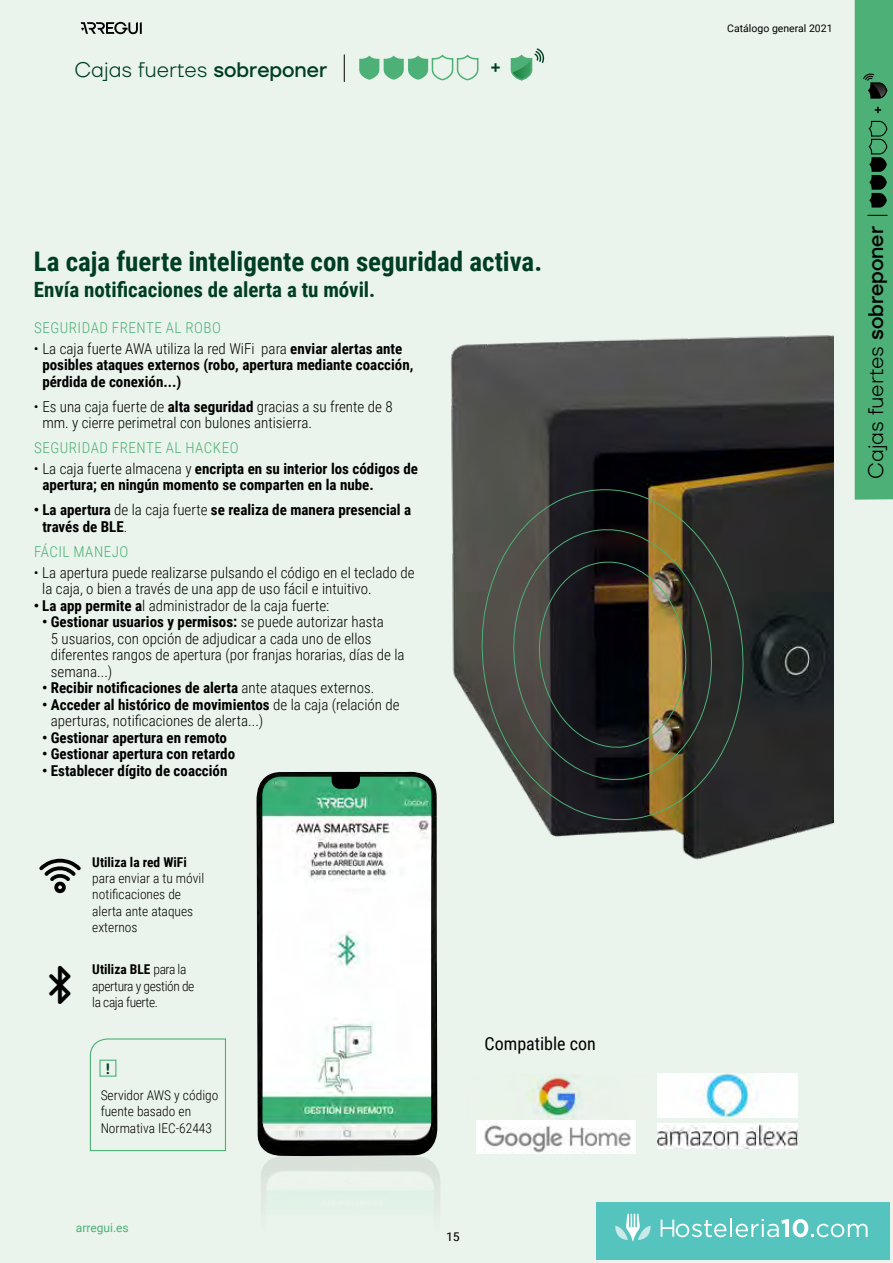
<style>
.page{position:relative;width:893px;height:1263px;background:#ebf4ec}
.page>*{position:absolute;margin:0;border:0;box-sizing:border-box;transform-origin:0 0}
.t1{font:700 27px "Roboto Condensed";color:#003e23}
.t2{font:300 21px "TT Firs Neue";color:#000}
.t3{font:700 21px "Roboto Condensed";color:#003e23}
.t4{font:300 21px "TT Firs Neue";color:#003e23}
.t5{font:500 21px "TT Firs Neue";color:#003e23}
.t6{font:18px "Roboto Condensed";color:#000}
.t7{font:300 15px/16.5px "Roboto Condensed";color:#000}
.t8{font:700 15px/16.5px "Roboto Condensed";color:#000}
.t9{font:300 15px "Roboto Condensed";letter-spacing:.035em;color:#4db076}
.t10{font:600 15px "TT Firs Neue";color:#003e23}
.t11{font:300 13.5px/16.2px "Roboto Condensed";color:#000}
.t12{font:300 13.5px/16.5px "Roboto Condensed";letter-spacing:-.03em;color:#000}
.t13{font:700 13.5px "Roboto Condensed";color:#000}
.t14{font:12px "Roboto";color:#4db076}
.t15{font:12px "Roboto Condensed";color:#000;scale:1.18 1}
.t16{font:10.5px "Roboto";color:#000}
.s1{font-weight:500}
.s2{font-weight:300}
.s3{font-weight:700}
</style>
<div class="page">
<svg style="left:81px;top:22px;width:61px;height:12px"></svg>
<svg style="left:344px;top:55px;width:1px;height:27px"></svg>
<svg style="left:359px;top:54px;width:120px;height:27px"></svg>
<svg style="left:510px;top:48px;width:34px;height:33px"></svg>
<img style="left:657px;top:1123px;width:141px;height:25px">
<img style="left:657px;top:1074px;width:141px;height:44px">
<img style="left:477px;top:1120px;width:159px;height:33px">
<img style="left:525px;top:1074px;width:67px;height:45px">
<img style="left:450px;top:335px;width:384px;height:525px">
<svg style="left:473px;top:482px;width:280px;height:345px;background:#444136"></svg>
<div style="left:855px;top:0;width:38px;height:497px;background:#4db076"></div>
<img style="left:256px;top:772px;width:182px;height:384px">
<img style="left:263px;top:777px;width:168px;height:362px">
<svg style="left:331px;top:772px;width:30px;height:17px"></svg>
<svg style="left:89px;top:1038px;width:137px;height:114px"></svg>
<div style="left:596px;top:1202px;width:294px;height:57px;background:#55c3be"></div>
<svg style="left:661px;top:1218px;width:207px;height:19px"></svg>
<svg style="left:615px;top:1213px;width:36px;height:29px"></svg>
<h2 class="t4" style="left:74px;top:56px;width:254px">Cajas fuertes <span class="s1">sobreponer</span></h2>
<h2 class="t5" style="left:490px;top:53px;width:13px">+</h2>
<h2 class="t4" style="left:104px;top:56px;width:153px">sse orti <span class="s1">a mobil</span></h2>
<h1 class="t1" style="left:34px;top:243px;width:510px">La caja fuerte inteligente con seguridad activa.</h1>
<h2 class="t3" style="left:34px;top:275px;width:343px">Envía notificaciones de alerta a tu móvil.</h2>
<p class="t9" style="left:34px;top:317px;width:188px">SEGURIDAD FRENTE AL ROBO</p>
<p class="t8" style="left:42px;top:339px;width:373px;text-indent:-9px"><span class="s2">• La caja fuerte AWA utiliza la red WiFi para</span> enviar alertas ante posibles ataques externos (robo, apertura mediante coacción, pérdida de conexión...)</p>
<p class="t7" style="left:42px;top:397px;width:352px;text-indent:-9px">• Es una caja fuerte de <span class="s3">alta seguridad</span> gracias a su frente de 8 mm. y cierre perimetral con bulones antisierra.</p>
<p class="t9" style="left:34px;top:437px;width:206px">SEGURIDAD FRENTE AL HACKEO</p>
<p class="t8" style="left:42px;top:460px;width:377px;text-indent:-9px"><span class="s2">• La caja fuerte almacena y</span> encripta en su interior los códigos de apertura; en ningún momento se comparten en la nube.</p>
<p class="t8" style="left:42px;top:501px;width:370px;text-indent:-9px">• La apertura <span class="s2">de la caja fuerte</span> se realiza de manera presencial a través de BLE<span class="s2">.</span></p>
<p class="t9" style="left:34px;top:541px;width:96px">FÁCIL MANEJO</p>
<p class="t7" style="left:42px;top:563px;width:374px;text-indent:-9px">• La apertura puede realizarse pulsando el código en el teclado de la caja, o bien a través de una app de uso fácil e intuitivo.</p>
<p class="t7" style="left:34px;top:596px;width:297px"><span class="s3">• La app permite a</span>l administrador de la caja fuerte:</p>
<p class="t7" style="left:51px;top:613px;width:355px;text-indent:-9px"><span class="s3">• Gestionar usuarios y permisos:</span> se puede autorizar hasta<br>5 usuarios, con opción de adjudicar a cada uno de ellos diferentes rangos de apertura (por franjas horarias, días de la semana...)</p>
<p class="t8" style="left:42px;top:679px;width:333px">• Recibir notificaciones de alerta <span class="s2">ante ataques externos.</span></p>
<p class="t7" style="left:51px;top:695px;width:350px;text-indent:-9px"><span class="s3">• Acceder al histórico de movimientos</span> de la caja (relación de aperturas, notificaciones de alerta...)</p>
<p class="t8" style="left:42px;top:728px;width:186px">• Gestionar apertura en remoto</p>
<p class="t8" style="left:42px;top:745px;width:194px">• Gestionar apertura con retardo</p>
<p class="t8" style="left:42px;top:761px;width:187px">• Establecer dígito de coacción</p>
<p class="t13" style="left:92px;top:853px;width:96px">Utiliza la red WiFi</p>
<p class="t11" style="left:92px;top:870px;width:113px">para enviar a tu móvil notificaciones de alerta ante ataques externos</p>
<p class="t12" style="left:92px;top:961px;width:104px"><span class="s3">Utiliza BLE</span> para la apertura y gestión de la caja fuerte.</p>
<p class="t10" style="left:106px;top:1059px;width:6px">!</p>
<p class="t11" style="left:101px;top:1087px;width:119px">Servidor AWS y código fuente basado en<br>Normativa IEC-62443</p>
<p class="t14" style="left:76px;top:1219px;width:54px">arregui.es</p>
<p class="t14" style="left:116px;top:1219px;width:8px">it</p>
<p class="t6" style="left:485px;top:1031px;width:113px">Compatible con</p>
<p class="t15" style="left:446px;top:1228px;width:13px">15</p>
<p class="t16" style="left:722px;top:21px;width:86px">Catalogo generale</p>
<p class="t16" style="left:727px;top:21px;width:107px">Catálogo general 2021</p>
<h2 class="t2" style="left:857px;top:477px;width:254px;rotate:-90deg">Cajas fuertes <span class="s1">sobreponer</span></h2>
<h2 class="t2" style="left:861px;top:479px;width:254px;rotate:-90deg">Cajas fuertes <span class="s1">sobreponer</span></h2>
</div>
